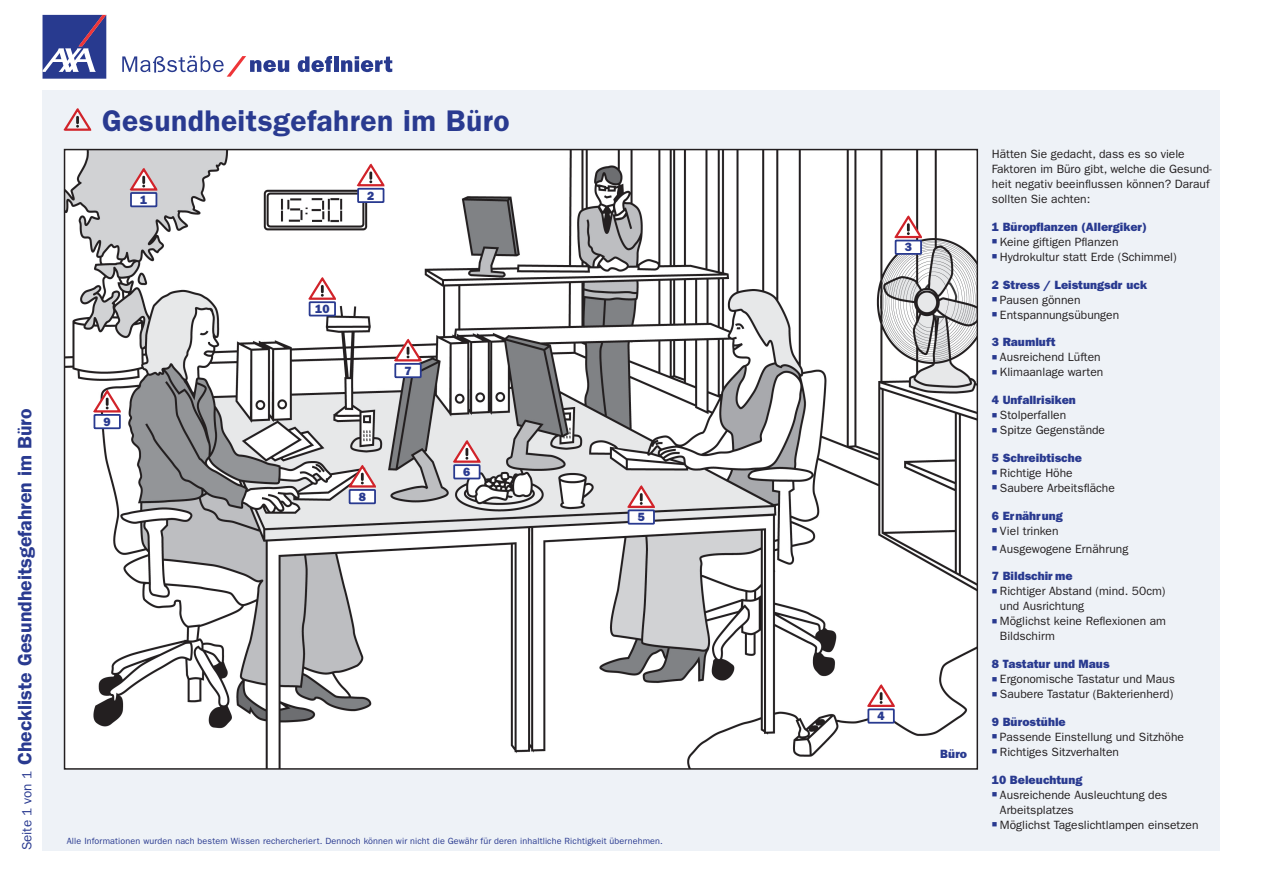
<style>
.page{position:relative;width:1263px;height:893px;background:#fff}
.page>*{position:absolute;margin:0;border:0;box-sizing:border-box;transform-origin:0 0}
.t1{font:600 30px "ITC Franklin Gothic Std";letter-spacing:.015em;color:#293a90}
.t2{font:600 19.5px "ITC Franklin Gothic Std";color:#293a90}
.t3{font:12px/15px "ITC Franklin Gothic Std";color:#231f20}
.t4{font:12px "ITC Franklin Gothic Std Hvy";color:#293a90}
.t5{font:9px "ITC Franklin Gothic Std";letter-spacing:.015em;color:#293a90}
.s1{font-weight:400;font-size:13.5px}
.s2{color:#293a90}
</style>
<div class="page">
<div style="left:43px;top:90px;width:1177px;height:760px;background:#eef2f7"></div>
<svg style="left:43px;top:15px;width:63px;height:64px;background:#4f589d"></svg>
<svg style="left:298px;top:56px;width:94px;height:16px"></svg>
<svg style="left:122px;top:56px;width:167px;height:21px"></svg>
<img style="left:67px;top:152px;width:908px;height:615px">
<svg style="left:63px;top:108px;width:29px;height:23px"></svg>
<svg style="left:392px;top:337px;width:31px;height:31px"></svg>
<div style="left:395px;top:364px;width:26px;height:13px;background:#fff"></div>
<div style="left:394px;top:363px;width:28px;height:15px;border:2px solid #293a90"></div>
<svg style="left:451px;top:438px;width:31px;height:31px"></svg>
<div style="left:454px;top:465px;width:26px;height:13px;background:#fff"></div>
<div style="left:453px;top:464px;width:27px;height:15px;border:2px solid #293a90"></div>
<svg style="left:626px;top:484px;width:30px;height:31px"></svg>
<div style="left:628px;top:510px;width:26px;height:14px;background:#fff"></div>
<div style="left:628px;top:509px;width:27px;height:16px;border:2px solid #293a90"></div>
<svg style="left:865px;top:683px;width:31px;height:31px"></svg>
<div style="left:868px;top:709px;width:26px;height:14px;background:#fff"></div>
<div style="left:867px;top:708px;width:28px;height:16px;border:2px solid #293a90"></div>
<svg style="left:347px;top:463px;width:30px;height:31px"></svg>
<div style="left:350px;top:490px;width:25px;height:13px;background:#fff"></div>
<div style="left:349px;top:489px;width:27px;height:15px;border:2px solid #293a90"></div>
<svg style="left:307px;top:276px;width:30px;height:30px"></svg>
<div style="left:310px;top:302px;width:25px;height:14px;background:#fff"></div>
<div style="left:309px;top:301px;width:27px;height:15px;border:2px solid #293a90"></div>
<svg style="left:893px;top:214px;width:30px;height:31px"></svg>
<div style="left:896px;top:241px;width:25px;height:13px;background:#fff"></div>
<div style="left:895px;top:240px;width:27px;height:15px;border:2px solid #293a90"></div>
<svg style="left:92px;top:388px;width:30px;height:31px"></svg>
<div style="left:94px;top:415px;width:26px;height:13px;background:#fff"></div>
<div style="left:94px;top:414px;width:27px;height:15px;border:2px solid #293a90"></div>
<svg style="left:355px;top:162px;width:30px;height:31px"></svg>
<div style="left:358px;top:189px;width:26px;height:13px;background:#fff"></div>
<div style="left:357px;top:188px;width:27px;height:15px;border:2px solid #293a90"></div>
<svg style="left:128px;top:166px;width:30px;height:31px"></svg>
<div style="left:131px;top:193px;width:25px;height:13px;background:#fff"></div>
<div style="left:130px;top:192px;width:27px;height:15px;border:2px solid #293a90"></div>
<p class="t1" style="left:102px;top:103px;width:409px">Gesundheitsgefahren im Büro</p>
<p class="t4" style="left:140px;top:193px;width:9px">1</p>
<p class="t4" style="left:367px;top:188px;width:9px">2</p>
<h2 class="t2" style="left:13px;top:850px;width:443px;rotate:-90deg"><span class="s1">Seite 1 von 1</span> Checkliste Gesundheitsgefahren im Büro</h2>
<p class="t4" style="left:104px;top:415px;width:9px">9</p>
<p class="t4" style="left:315px;top:302px;width:16px">10</p>
<p class="t4" style="left:404px;top:364px;width:9px">7</p>
<p class="t4" style="left:359px;top:490px;width:9px">8</p>
<p class="t4" style="left:463px;top:465px;width:9px">6</p>
<p class="t4" style="left:638px;top:510px;width:9px">5</p>
<p class="t5" style="left:67px;top:836px;width:598px">Alle Informationen wurden nach bestem Wissen rechercheriert. Dennoch können wir nicht die Gewähr für deren inhaltliche Richtigkeit übernehmen.</p>
<p class="t4" style="left:905px;top:240px;width:9px">3</p>
<p class="t4" style="left:877px;top:709px;width:9px">4</p>
<p class="t4" style="left:940px;top:747px;width:28px">Büro</p>
<p class="t3" style="left:992px;top:147px;width:221px">Hätten Sie gedacht, dass es so viele Faktoren im Büro gibt, welche die Gesund&shy;heit negativ beeinflussen können? Darauf sollten Sie achten:</p>
<p class="t4" style="left:992px;top:220px;width:156px">1 Büropflanzen (Allergiker)</p>
<p class="t3" style="left:992px;top:234px;width:128px"><span class="s2">■</span> Keine giftigen Pflanzen</p>
<p class="t3" style="left:992px;top:249px;width:186px"><span class="s2">■</span> Hydrokultur statt Erde (Schimmel)</p>
<p class="t4" style="left:992px;top:277px;width:157px">2 Stress / Leistungsdr uck</p>
<p class="t3" style="left:992px;top:292px;width:90px"><span class="s2">■</span> Pausen gönnen</p>
<p class="t3" style="left:992px;top:307px;width:129px"><span class="s2">■</span> Entspannungsübungen</p>
<p class="t4" style="left:992px;top:335px;width:65px">3 Raumluft</p>
<p class="t3" style="left:992px;top:350px;width:110px"><span class="s2">■</span> Ausreichend Lüften</p>
<p class="t3" style="left:992px;top:365px;width:113px"><span class="s2">■</span> Klimaanlage warten</p>
<p class="t4" style="left:992px;top:393px;width:85px">4 Unfallrisiken</p>
<p class="t3" style="left:992px;top:408px;width:76px"><span class="s2">■</span> Stolperfallen</p>
<p class="t3" style="left:992px;top:423px;width:115px"><span class="s2">■</span> Spitze Gegenstände</p>
<p class="t4" style="left:992px;top:451px;width:91px">5 Schreibtische</p>
<p class="t3" style="left:992px;top:465px;width:82px"><span class="s2">■</span> Richtige Höhe</p>
<p class="t3" style="left:992px;top:480px;width:125px"><span class="s2">■</span> Saubere Arbeitsfläche</p>
<p class="t4" style="left:992px;top:508px;width:72px">6 Ernährung</p>
<p class="t3" style="left:992px;top:523px;width:68px"><span class="s2">■</span> Viel trinken</p>
<p class="t3" style="left:992px;top:541px;width:138px"><span class="s2">■</span> Ausgewogene Ernährung</p>
<p class="t4" style="left:992px;top:569px;width:82px">7 Bildschir me</p>
<p class="t3" style="left:1000px;top:584px;width:167px;text-indent:-8px"><span class="s2">■</span> Richtiger Abstand (mind. 50cm) und Ausrichtung</p>
<p class="t3" style="left:1000px;top:614px;width:168px;text-indent:-8px"><span class="s2">■</span> Möglichst keine Reflexionen am<br>Bildschirm</p>
<p class="t4" style="left:992px;top:657px;width:119px">8 Tastatur und Maus</p>
<p class="t3" style="left:992px;top:672px;width:185px"><span class="s2">■</span> Ergonomische Tastatur und Maus</p>
<p class="t3" style="left:992px;top:687px;width:183px"><span class="s2">■</span> Saubere Tastatur (Bakterienherd)</p>
<p class="t4" style="left:992px;top:715px;width:75px">9 Bürostühle</p>
<p class="t3" style="left:992px;top:729px;width:194px"><span class="s2">■</span> Passende Einstellung und Sitzhöhe</p>
<p class="t3" style="left:992px;top:744px;width:129px"><span class="s2">■</span> Richtiges Sitzverhalten</p>
<p class="t4" style="left:992px;top:773px;width:92px">10 Beleuchtung</p>
<p class="t3" style="left:1000px;top:787px;width:169px;text-indent:-8px"><span class="s2">■</span> Ausreichende Ausleuchtung des<br>Arbeitsplatzes</p>
<p class="t3" style="left:992px;top:817px;width:208px"><span class="s2">■</span> Möglichst Tageslichtlampen einsetzen</p>
</div>
